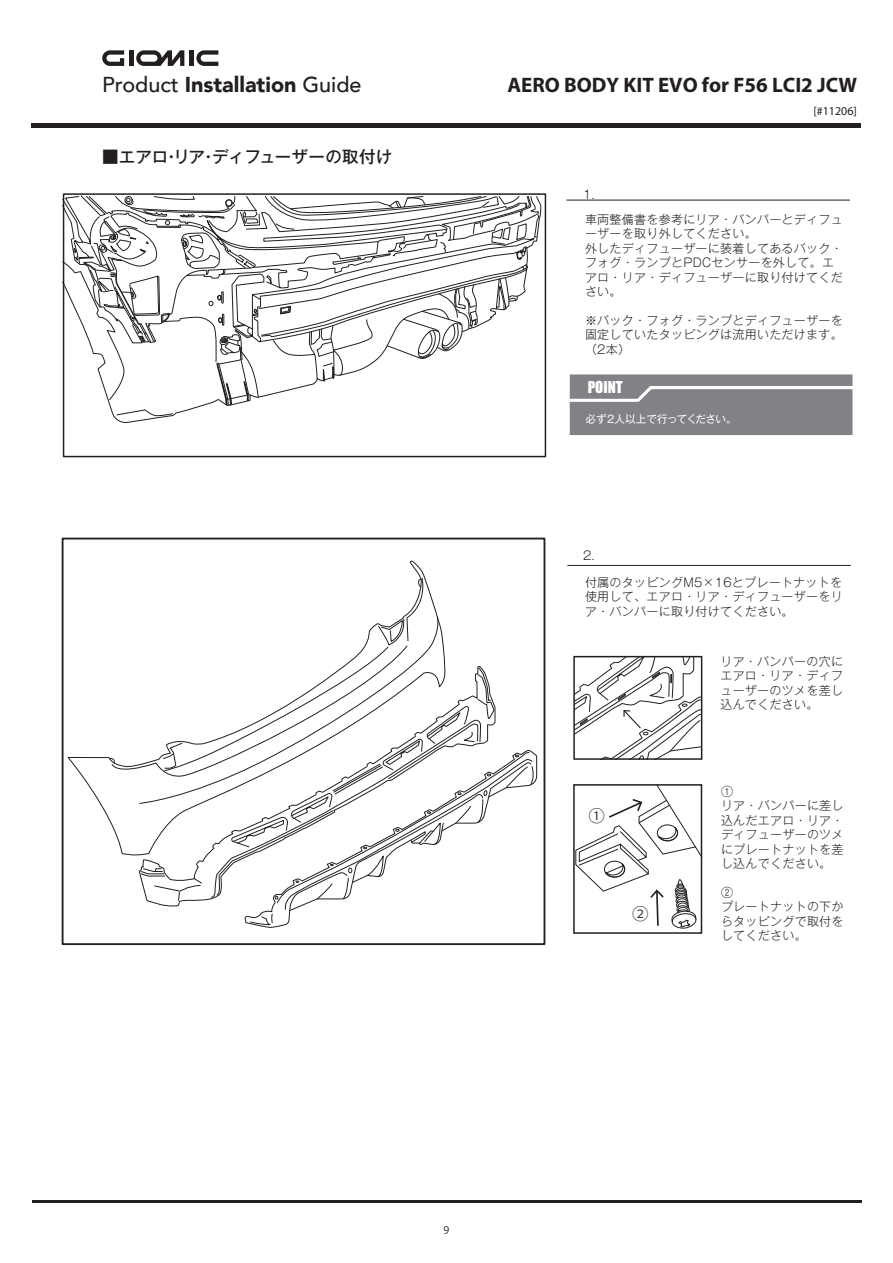
<style>
.page{position:relative;width:893px;height:1263px;background:#fff}
.page>*{position:absolute;margin:0;border:0;box-sizing:border-box;transform-origin:0 0}
.t1{font:500 21.6px "Avenir";color:#231f20}
.t2{font:700 21px "Myriad Pro";color:#231f20}
.t3{font:500 16.5px "Gothic MB101 Pro";color:#231f20}
.t4{font:16.5px "Koz Go Pr 6 N";color:#231f20}
.t5{font:15px "Impact";color:#fff}
.t6{font:300 12px/14.4px "Gothic MB101 Pro";letter-spacing:.025em;color:#231f20}
.t7{font:12px "Myriad Pro";color:#231f20}
.t8{font:10.5px "Gothic MB101 Pro";letter-spacing:.01em;color:#fff}
.t9{font:10.5px "Koz Go Pr 6 N";color:#231f20}
.s1{font-weight:900}
</style>
<div class="page">
<hr style="left:32px;top:1200px;width:829px;height:2px;background:#231f20">
<div style="left:32px;top:123px;width:829px;height:5px;background:#231f20"></div>
<div style="left:129px;top:50px;width:5px;height:16px;background:#231f20"></div>
<hr style="left:190px;top:50px;width:4px;height:16px;background:#231f20">
<svg style="left:102px;top:50px;width:22px;height:16px"></svg>
<svg style="left:196px;top:50px;width:22px;height:16px"></svg>
<svg style="left:136px;top:50px;width:48px;height:16px"></svg>
<svg style="left:570px;top:374px;width:282px;height:61px;background:#87898c"></svg>
<hr style="left:567px;top:200px;width:282px;height:1px;background:#231f20">
<hr style="left:568px;top:565px;width:282px;height:1px;background:#231f20">
<svg style="left:62px;top:196px;width:479px;height:227px"></svg>
<svg style="left:109px;top:578px;width:426px;height:347px"></svg>
<div style="left:63px;top:193px;width:483px;height:264px;border:2px solid #231f20"></div>
<div style="left:62px;top:538px;width:483px;height:407px;border:2px solid #231f20"></div>
<svg style="left:576px;top:659px;width:123px;height:98px"></svg>
<div style="left:573px;top:656px;width:129px;height:104px;border:2px solid #231f20"></div>
<div style="left:573px;top:784px;width:129px;height:150px;border:2px solid #231f20"></div>
<svg style="left:575px;top:784px;width:128px;height:145px"></svg>
<h1 class="t1" style="left:102px;top:66px;width:261px">Product <span class="s1">Installation</span> Guide</h1>
<h3 class="t3" style="left:102px;top:143px;width:292px">■エアロ・リア・ディフューザーの取付け</h3>
<h2 class="t2" style="left:507px;top:71px;width:351px">AERO BODY KIT EVO for F56 LCI2 JCW</h2>
<p class="t7" style="left:813px;top:104px;width:45px">[#11206]</p>
<p class="t6" style="left:583px;top:185px;width:13px">1.</p>
<p class="t6" style="left:585px;top:211px;width:259px">車両整備書を参考にリア・バンパーとディフューザーを取り外してください。<br>外したディフューザーに装着してあるバック・フォグ・ランプとPDCセンサーを外して。エアロ・リア・ディフューザーに取り付けてください。</p>
<p class="t6" style="left:585px;top:311px;width:259px;text-align:justify">※バック・フォグ・ランプとディフューザーを固定していたタッピングは流用いただけます。（2本）</p>
<p class="t5" style="left:588px;top:375px;width:37px">POINT</p>
<p class="t8" style="left:585px;top:410px;width:153px">必ず2人以上で行ってください。</p>
<p class="t6" style="left:583px;top:546px;width:13px">2.</p>
<p class="t6" style="left:585px;top:573px;width:259px;text-align:justify">付属のタッピングM5×16とプレートナットを使用して、エアロ・リア・ディフューザーをリア・バンパーに取り付けてください。</p>
<p class="t6" style="left:720px;top:652px;width:124px;text-align:justify">リア・バンパーの穴にエアロ・リア・ディフューザーのツメを差し込んでください。</p>
<h3 class="t4" style="left:588px;top:806px;width:18px">①</h3>
<h3 class="t4" style="left:632px;top:904px;width:18px">②</h3>
<p class="t6" style="left:721px;top:783px;width:124px">①<br>リア・バンパーに差し込んだエアロ・リア・ディフューザーのツメにプレートナットを差し込んでください。</p>
<p class="t6" style="left:721px;top:883px;width:124px">②<br>プレートナットの下からタッピングで取付をしてください。</p>
<p class="t9" style="left:444px;top:1224px;width:7px">9</p>
</div>
